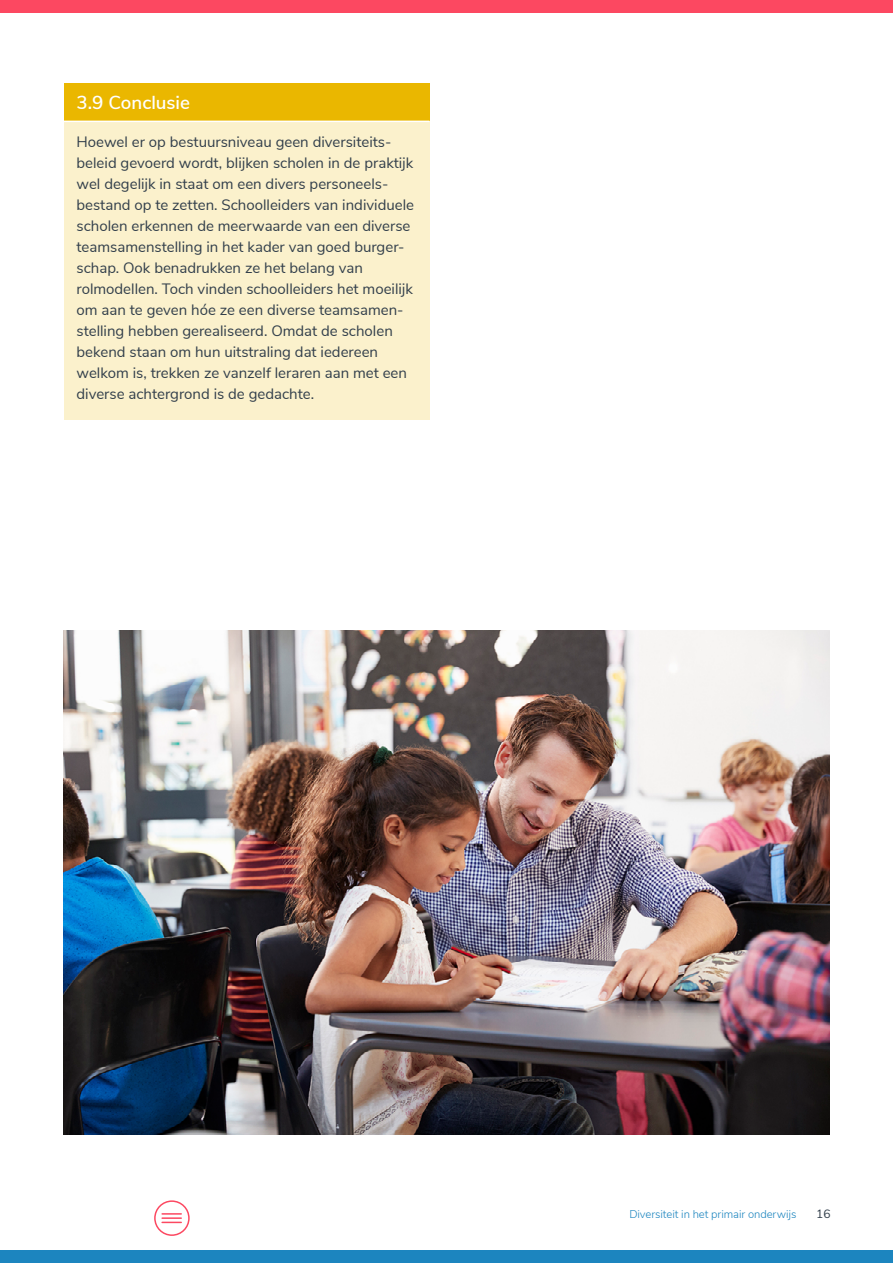
<style>
.page{position:relative;width:893px;height:1263px;background:#fff}
.page>*{position:absolute;margin:0;border:0;box-sizing:border-box;transform-origin:0 0}
.TUSSENkop{font:600 18.75px "Nunito Sans";color:#fff}
.BODY{font:15px/21px "Nunito Sans";color:#323f4b}
.t1{font:12px "Nunito Sans";color:#323f4b}
.t2{font:300 11.25px "Nunito Sans";letter-spacing:-.005em;color:#1c85bf}
</style>
<div class="page">
<div style="left:0;top:0;width:893px;height:13px;background:#fc4861"></div>
<div style="left:0;top:1250px;width:893px;height:13px;background:#1c85bf"></div>
<div style="left:154px;top:1200px;width:36px;height:36px;border:2px solid #fc4861;border-radius:50%"></div>
<svg style="left:162px;top:1213px;width:19px;height:10px"></svg>
<div style="left:64px;top:84px;width:365px;height:37px;background:#eab700"></div>
<div style="left:64px;top:121px;width:365px;height:299px;background:#fbf1cc"></div>
<hr style="left:64px;top:121px;width:365px;height:1px;background:#fff">
<img style="left:64px;top:630px;width:765px;height:504px">
<p class="TUSSENkop" style="left:77px;top:88px;width:115px">3.9 Conclusie</p>
<p class="BODY" style="left:77px;top:130px;width:339px">Hoewel er op bestuursniveau geen diversiteits&shy;beleid gevoerd wordt, blijken scholen in de praktijk wel degelijk in staat om een divers personeels&shy;bestand op te zetten. Schoolleiders van individuele scholen erkennen de meerwaarde van een diverse teamsamenstelling in het kader van goed burger&shy;schap. Ook benadrukken ze het belang van rolmodellen. Toch vinden schoolleiders het moeilijk om aan te geven hóe ze een diverse teamsamen&shy;stelling hebben gerealiseerd. Omdat de scholen bekend staan om hun uitstraling dat iedereen welkom is, trekken ze vanzelf leraren aan met een diverse achtergrond is de gedachte.</p>
<p class="t2" style="left:629px;top:1206px;width:169px">Diversiteit in het primair onderwijs</p>
<p class="t1" style="left:816px;top:1205px;width:16px">16</p>
</div>
